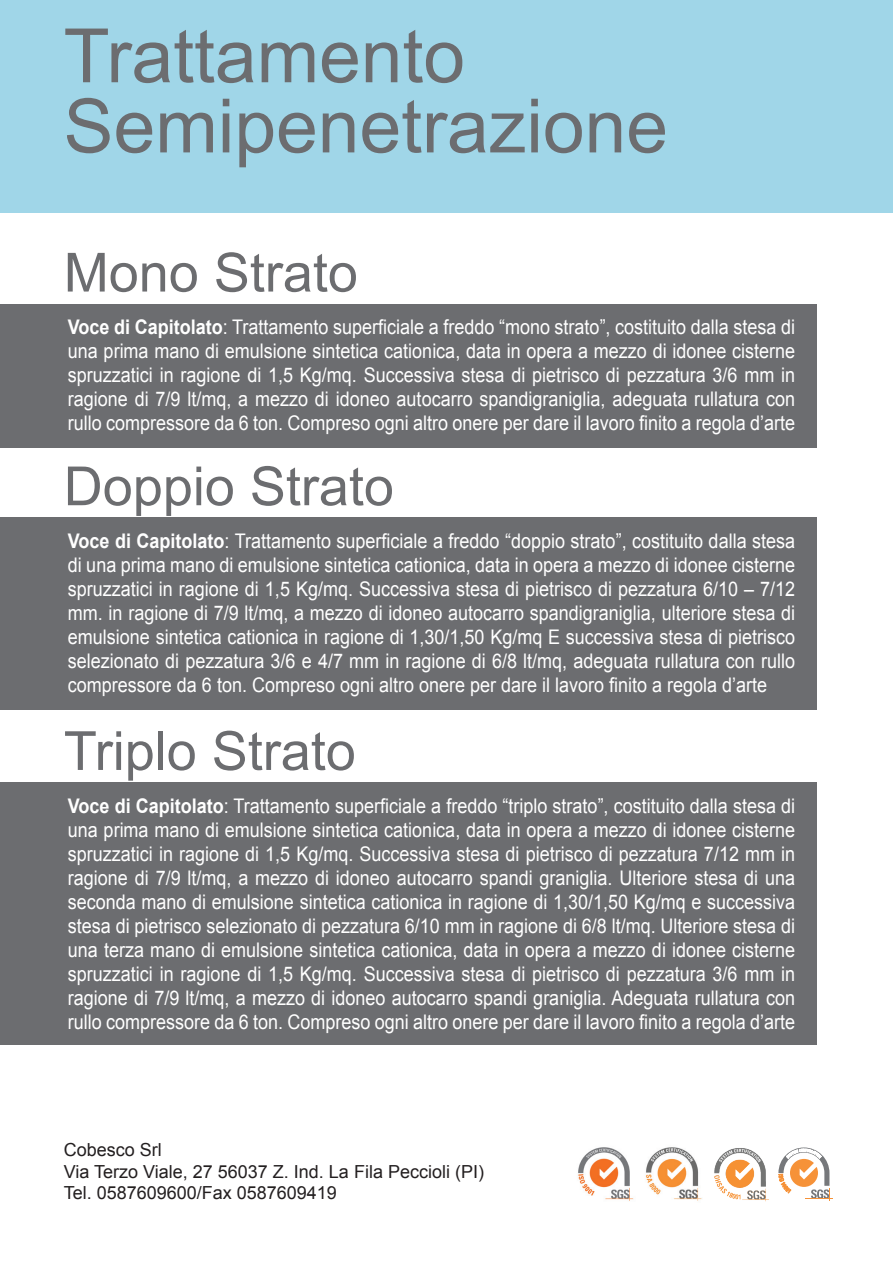
<style>
.page{position:relative;width:893px;height:1263px;background:#fff}
.page>*{position:absolute;margin:0;border:0;box-sizing:border-box;transform-origin:0 0}
.t1{font:75px "Arial";color:#6c6d70}
.t2{font:54px "Arial";color:#6c6d70}
.t3{font:20.1px/24px "Arial";color:#fff;text-align:justify;scale:.89 1}
.t4{font:18px "Arial";color:#231f20}
.s1{font-weight:700}
</style>
<div class="page">
<div style="left:0;top:0;width:893px;height:213px;background:#a0d6e8"></div>
<img style="left:578px;top:1147px;width:56px;height:54px">
<img style="left:646px;top:1147px;width:56px;height:54px">
<img style="left:714px;top:1148px;width:55px;height:54px">
<svg style="left:778px;top:1147px;width:55px;height:53px"></svg>
<div style="left:0;top:782px;width:816px;height:263px;background:#6c6d70"></div>
<div style="left:0;top:518px;width:816px;height:192px;background:#6c6d70"></div>
<div style="left:0;top:304px;width:816px;height:144px;background:#6c6d70"></div>
<p class="t1" style="left:64px;top:7px;width:403px">Trattamento</p>
<p class="t1" style="left:64px;top:77px;width:606px">Semipenetrazione</p>
<p class="t2" style="left:64px;top:237px;width:296px">Mono Strato</p>
<p class="t3" style="left:68px;top:315px;width:819px"><span class="s1">Voce di Capitolato</span>: Trattamento superficiale a freddo “mono strato”, costituito dalla stesa di una prima mano di emulsione sintetica cationica, data in opera a mezzo di idonee cisterne spruzzatici in ragione di 1,5 Kg/mq. Successiva stesa di pietrisco di pezzatura 3/6 mm in ragione di 7/9 lt/mq, a mezzo di idoneo autocarro spandigraniglia, adeguata rullatura con rullo compressore da 6 ton. Compreso ogni altro onere per dare il lavoro finito a regola d’arte</p>
<p class="t2" style="left:64px;top:451px;width:332px">Doppio Strato</p>
<p class="t3" style="left:68px;top:529px;width:819px"><span class="s1">Voce di Capitolato</span>: Trattamento superficiale a freddo “doppio strato”, costituito dalla stesa di una prima mano di emulsione sintetica cationica, data in opera a mezzo di idonee cisterne spruzzatici in ragione di 1,5 Kg/mq. Successiva stesa di pietrisco di pezzatura 6/10 – 7/12 mm. in ragione di 7/9 lt/mq, a mezzo di idoneo autocarro spandigraniglia, ulteriore stesa di emulsione sintetica cationica in ragione di 1,30/1,50 Kg/mq E successiva stesa di pietrisco selezionato di pezzatura 3/6 e 4/7 mm in ragione di 6/8 lt/mq, adeguata rullatura con rullo compressore da 6 ton. Compreso ogni altro onere per dare il lavoro finito a regola d’arte</p>
<p class="t2" style="left:64px;top:716px;width:294px">Triplo Strato</p>
<p class="t3" style="left:68px;top:794px;width:819px"><span class="s1">Voce di Capitolato</span>: Trattamento superficiale a freddo “triplo strato”, costituito dalla stesa di una prima mano di emulsione sintetica cationica, data in opera a mezzo di idonee cisterne spruzzatici in ragione di 1,5 Kg/mq. Successiva stesa di pietrisco di pezzatura 7/12 mm in ragione di 7/9 lt/mq, a mezzo di idoneo autocarro spandi graniglia. Ulteriore stesa di una seconda mano di emulsione sintetica cationica in ragione di 1,30/1,50 Kg/mq e successiva stesa di pietrisco selezionato di pezzatura 6/10 mm in ragione di 6/8 lt/mq. Ulteriore stesa di una terza mano di emulsione sintetica cationica, data in opera a mezzo di idonee cisterne spruzzatici in ragione di 1,5 Kg/mq. Successiva stesa di pietrisco di pezzatura 3/6 mm in ragione di 7/9 lt/mq, a mezzo di idoneo autocarro spandi graniglia. Adeguata rullatura con rullo compressore da 6 ton. Compreso ogni altro onere per dare il lavoro finito a regola d’arte</p>
<p class="t4" style="left:64px;top:1138px;width:100px">Cobesco Srl</p>
<p class="t4" style="left:64px;top:1159px;width:422px">Via Terzo Viale, 27 56037 Z. Ind. La Fila Peccioli (PI)</p>
<p class="t4" style="left:64px;top:1181px;width:275px">Tel. 0587609600/Fax 0587609419</p>
</div>
